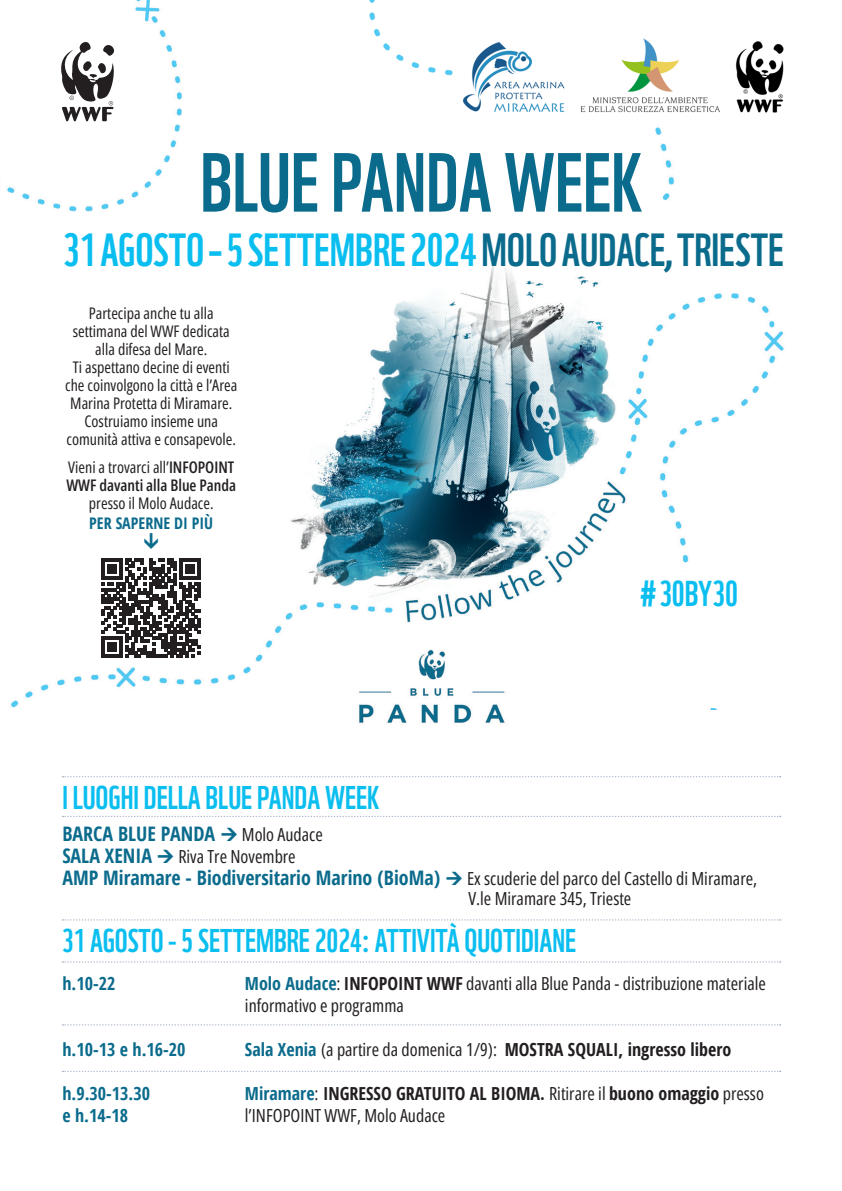
<style>
.page{position:relative;width:842px;height:1191px;background:#fff}
.page>*{position:absolute;margin:0;border:0;box-sizing:border-box;transform-origin:0 0}
.t1{font:81.4px "WWF";color:#0b6b8c}
.t2{font:45.2px "WWF";color:#0abeef}
.t3{font:35px "WWF";color:#0abeef}
.t4{font:32px "WWF";color:#0abeef}
.t5{font:700 condensed 20px "Open Sans";color:#0b6b8c}
.List_Paragraph{font:18px/22px "Open Sans Condensed";color:#231f20}
.List_Paragraph-2{font:700 condensed 18px "Open Sans";color:#231f20}
.t6{font:700 condensed 18px "Open Sans";color:#0b6b8c}
.t7{font:16px/18px "Open Sans Condensed";color:#231f20;text-align:center}
.t8{font:600 16px/18px "Open Sans Condensed";color:#231f20}
.t9{font:700 condensed 16px "Open Sans";color:#0b6b8c}
.s1{color:#0b6b8c}
.s2{font-weight:400}
.s3{font-size:48px}
.s4{font-family:"Open Sans";font-weight:700;font-stretch:condensed;color:#0b6b8c}
.s5{font-family:"Open Sans";font-weight:700;font-stretch:condensed}
.s6{font-family:"Open Sans Condensed";font-weight:400;font-stretch:normal}
.s7{font-family:"Calibri";font-weight:700}
</style>
<div class="page">
<img style="left:7px;top:127px;width:778px;height:582px">
<img style="left:7px;top:0;width:507px;height:161px">
<div style="left:231px;top:99px;width:382px;height:42px;background:#fff"></div>
<div style="left:42px;top:42px;width:91px;height:91px;background:#fff"></div>
<svg style="left:61px;top:42px;width:54px;height:79px"></svg>
<img style="left:350px;top:649px;width:164px;height:74px">
<div style="left:90px;top:543px;width:122px;height:122px;background:#fff"></div>
<svg style="left:102px;top:558px;width:99px;height:99px"></svg>
<svg style="left:62px;top:1024px;width:719px;height:1px"></svg>
<svg style="left:62px;top:961px;width:719px;height:1px"></svg>
<svg style="left:62px;top:1070px;width:719px;height:2px"></svg>
<svg style="left:62px;top:919px;width:719px;height:1px"></svg>
<div style="left:458px;top:0;width:356px;height:125px;background:#fff"></div>
<img style="left:462px;top:38px;width:322px;height:75px">
<div style="left:616px;top:571px;width:142px;height:44px;background:#fff"></div>
<div style="left:601px;top:615px;width:179px;height:92px;background:#fff"></div>
<svg style="left:62px;top:815px;width:719px;height:2px"></svg>
<svg style="left:62px;top:776px;width:719px;height:1px"></svg>
<svg style="left:145px;top:533px;width:13px;height:10px"></svg>
<p class="t1" style="left:200px;top:119px;width:443px">BLUE PANDA WEEK</p>
<p class="t2" style="left:63px;top:214px;width:722px">31 AGOSTO – 5 SETTEMBRE 2024<span class="s1">MOLO AUDACE, TRIESTE</span></p>
<p class="t7" style="left:73px;top:304px;width:158px">Partecipa anche tu alla settimana del WWF dedicata alla difesa del Mare.</p>
<p class="t7" style="left:65px;top:358px;width:174px">Ti aspettano decine di eventi che coinvolgono la città e l’Area<br>Marina Protetta di Miramare.<br>Costruiamo insieme una comunità attiva e consapevole.</p>
<p class="t8" style="left:66px;top:458px;width:171px"><span class="s2">Vieni a trovarci all’</span>INFOPOINT<br>WWF davanti alla Blue Panda</p>
<p class="t7" style="left:89px;top:494px;width:126px">presso il Molo Audace.</p>
<p class="t9" style="left:89px;top:512px;width:125px">PER SAPERNE DI PIÙ</p>
<p class="t4" style="left:62px;top:772px;width:318px">I LUOGHI DELLA BLUE PANDA WEEK</p>
<p class="t3" style="left:640px;top:566px;width:99px"><span class="s3">#</span> 30BY30</p>
<p class="t5" style="left:62px;top:820px;width:154px">BARCA BLUE PANDA</p>
<p class="List_Paragraph" style="left:242px;top:823px;width:82px">Molo Audace</p>
<p class="t5" style="left:62px;top:842px;width:91px">SALA XENIA</p>
<p class="List_Paragraph" style="left:178px;top:845px;width:119px">Riva Tre Novembre</p>
<p class="t5" style="left:62px;top:864px;width:379px">AMP Miramare - Biodiversitario Marino (BioMa)</p>
<p class="List_Paragraph" style="left:467px;top:867px;width:292px">Ex scuderie del parco del Castello di Miramare,</p>
<p class="List_Paragraph" style="left:468px;top:887px;width:164px">V.le Miramare 345, Trieste</p>
<p class="t4" style="left:62px;top:915px;width:516px">31 AGOSTO - 5 SETTEMBRE 2024: ATTIVITÀ QUOTIDIANE</p>
<p class="t6" style="left:62px;top:970px;width:55px">h.10-22</p>
<p class="t6" style="left:62px;top:1036px;width:125px">h.10-13 e h.16-20</p>
<p class="t6" style="left:62px;top:1080px;width:89px">h.9.30-13.30</p>
<p class="t6" style="left:62px;top:1102px;width:67px">e h.14-18</p>
<p class="List_Paragraph" style="left:245px;top:971px;width:522px"><span class="s4">Molo Audace</span>: <span class="s5">INFOPOINT WWF</span> davanti alla Blue Panda - distribuzione materiale informativo e programma</p>
<p class="List_Paragraph-2" style="left:245px;top:1036px;width:488px"><span class="s1">Sala Xenia</span> <span class="s6">(a partire da domenica 1/9):</span> MOSTRA SQUALI, ingresso libero</p>
<p class="List_Paragraph" style="left:245px;top:1081px;width:520px"><span class="s4">Miramare</span>: <span class="s5">INGRESSO GRATUITO AL BIOMA</span><span class="s7">.</span> Ritirare il <span class="s5">buono omaggio</span> presso l’INFOPOINT WWF, Molo Audace</p>
</div>
